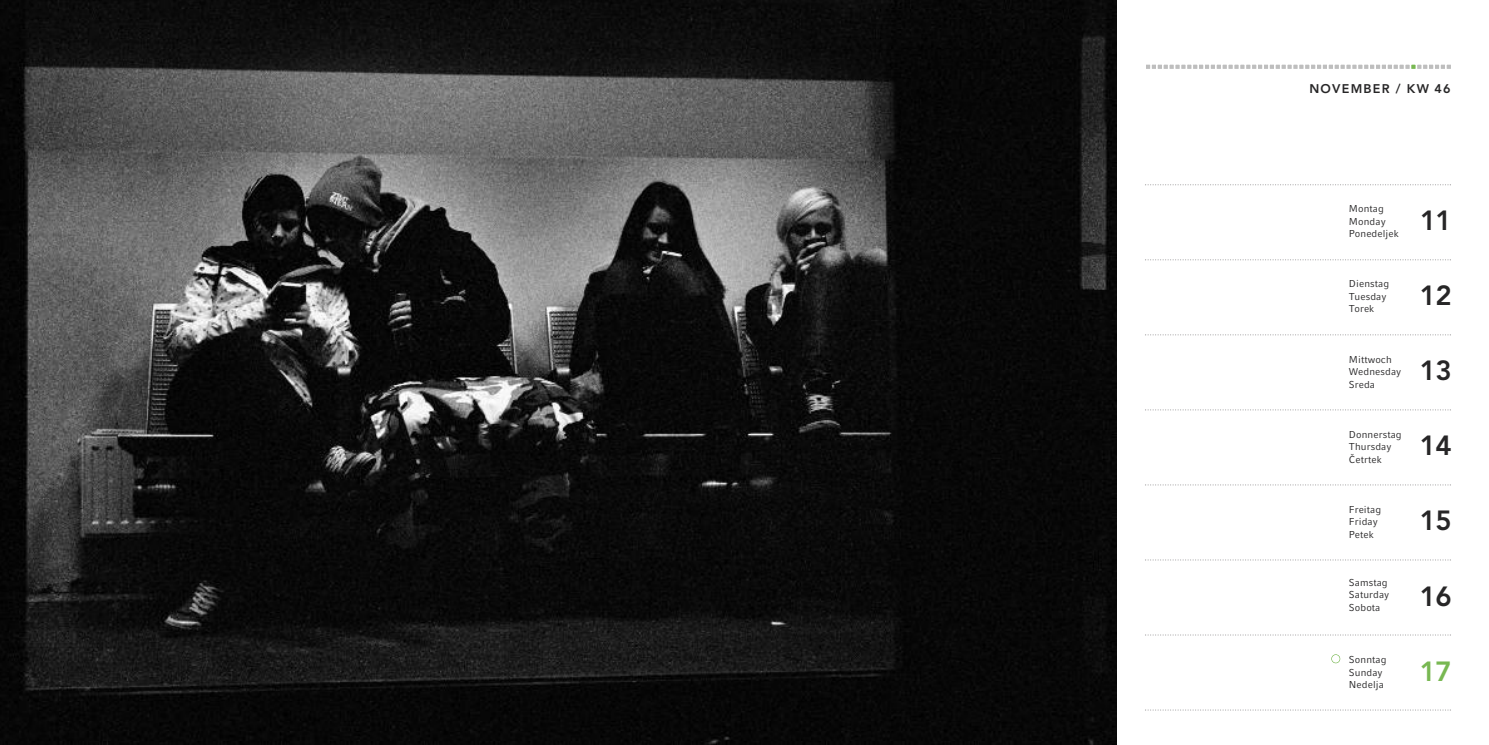
<style>
.page{position:relative;width:1489px;height:745px;background:#fff}
.page>*{position:absolute;margin:0;border:0;box-sizing:border-box;transform-origin:0 0}
.t1{font:800 27.5px "Avenir";letter-spacing:-.025em;color:#272627}
.t2{font:800 27.5px "Avenir";color:#78b852}
.t3{font:800 12.5px "Avenir";letter-spacing:.1em;color:#272627}
.t4{font:10px/12.5px "Compatil Fact LT";letter-spacing:.01em;color:#272627}
.s1{font-family:"Compatil Fact LTCE"}
</style>
<div class="page">
<img style="left:0;top:0;width:1116px;height:744px">
<svg style="left:1145px;top:184px;width:305px;height:1px"></svg>
<svg style="left:1145px;top:259px;width:305px;height:1px"></svg>
<svg style="left:1145px;top:334px;width:304px;height:1px"></svg>
<svg style="left:1145px;top:409px;width:304px;height:1px"></svg>
<svg style="left:1145px;top:484px;width:304px;height:1px"></svg>
<svg style="left:1145px;top:559px;width:304px;height:1px"></svg>
<svg style="left:1145px;top:634px;width:304px;height:1px"></svg>
<svg style="left:1145px;top:709px;width:304px;height:1px"></svg>
<svg style="left:1146px;top:64px;width:305px;height:5px"></svg>
<div style="left:1331px;top:654px;width:9px;height:9px;border:1px solid #78b852;border-radius:50%"></div>
<p class="t3" style="left:1309px;top:81px;width:143px">NOVEMBER / KW 46</p>
<p class="t4" style="left:1348px;top:202px;width:51px">Montag<br>Monday<br>Ponedeljek</p>
<h1 class="t1" style="left:1419px;top:204px;width:33px">11</h1>
<p class="t4" style="left:1348px;top:277px;width:42px">Dienstag<br>Tuesday<br>Torek</p>
<h1 class="t1" style="left:1419px;top:279px;width:33px">12</h1>
<p class="t4" style="left:1348px;top:353px;width:54px">Mittwoch<br>Wednesday<br>Sreda</p>
<h1 class="t1" style="left:1419px;top:354px;width:33px">13</h1>
<p class="t4" style="left:1348px;top:427px;width:54px">Donnerstag<br>Thursday<br><span class="s1">Č</span>etrtek</p>
<h1 class="t1" style="left:1419px;top:429px;width:33px">14</h1>
<p class="t4" style="left:1348px;top:503px;width:34px">Freitag<br>Friday<br>Petek</p>
<h1 class="t1" style="left:1419px;top:504px;width:33px">15</h1>
<p class="t4" style="left:1348px;top:575px;width:42px">Samstag<br>Saturday<br>Sobota</p>
<h1 class="t1" style="left:1419px;top:579px;width:33px">16</h1>
<p class="t4" style="left:1348px;top:653px;width:39px">Sonntag<br>Sunday<br>Nedelja</p>
<h1 class="t2" style="left:1419px;top:654px;width:33px">17</h1>
</div>
